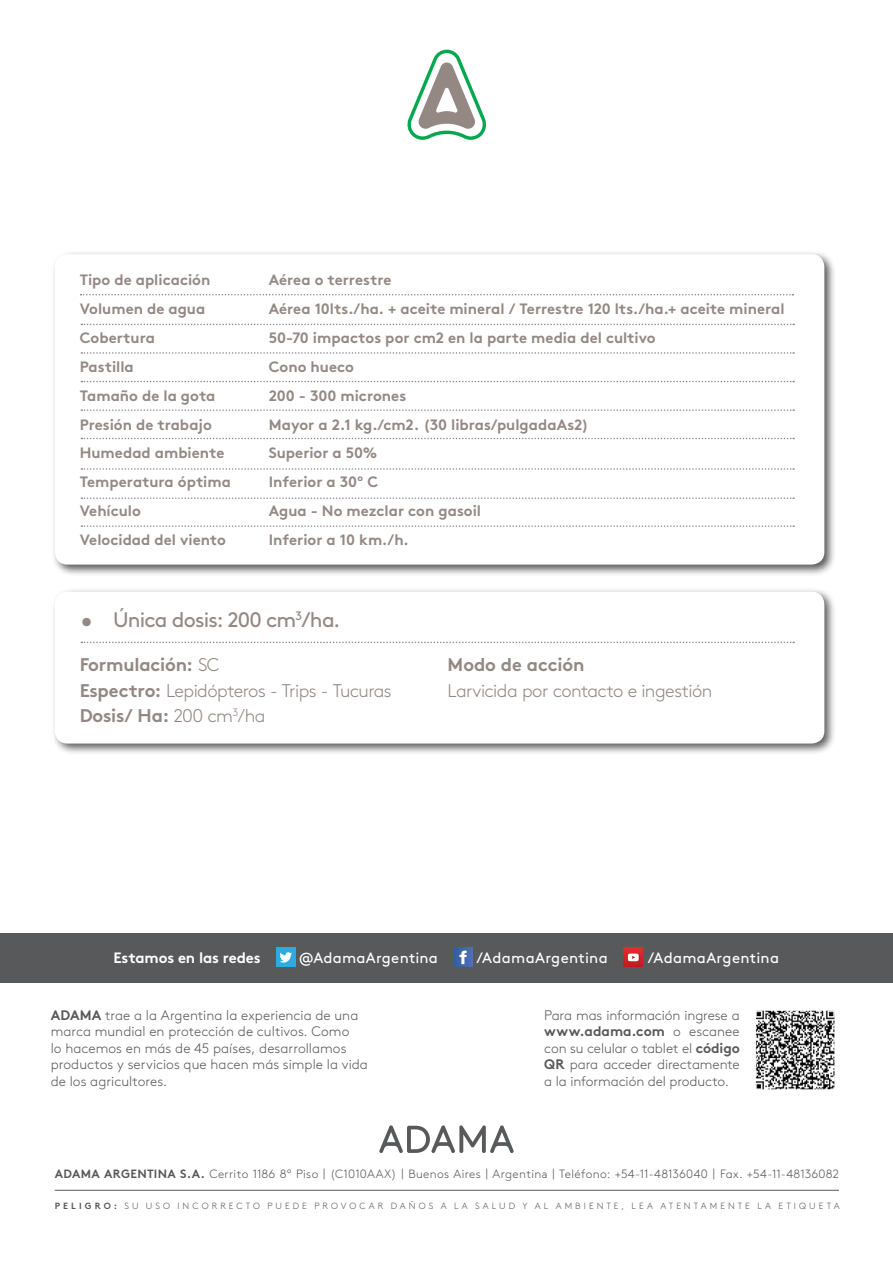
<style>
.page{position:relative;width:893px;height:1263px;background:#fff}
.page>*{position:absolute;margin:0;border:0;box-sizing:border-box;transform-origin:0 0}
.t1{font:21px "Brown Std";letter-spacing:-.04em;color:#938884}
.t2{font:300 18.3px/25.3px "Brown Std";letter-spacing:-.03em;color:#938884}
.t3{font:700 18.3px "Brown Std";letter-spacing:-.005em;color:#938884}
.t4{font:700 15px "Brown Std";color:#938884}
.t5{font:15px "Brown Std";letter-spacing:.015em;color:#fff}
.t6{font:700 15px "Brown Std";letter-spacing:-.005em;color:#fff}
.t7{font:300 13.8px/16.5px "Brown Std";color:#58595b;text-align:justify}
.t8{font:700 13.8px "Brown Std";color:#58595b}
.t9{font:300 12px "Brown Std";letter-spacing:.025em;color:#58595b}
.t10{font:300 9px "Brown Std";color:#58595b}
.t11{font:700 9px "Brown Std";letter-spacing:.34em;color:#58595b}
.s1{font-weight:700}
.s2{font-family:"Brown";font-weight:700}
.s3{font-weight:300}
</style>
<div class="page">
<svg style="left:407px;top:50px;width:80px;height:90px"></svg>
<hr style="left:55px;top:1190px;width:784px;height:1px;background:#58595b">
<svg style="left:379px;top:1125px;width:135px;height:28px"></svg>
<img style="left:757px;top:1012px;width:76px;height:76px">
<div style="left:748px;top:1003px;width:94px;height:94px;border:8px solid #fff"></div>
<div style="left:0;top:934px;width:893px;height:49px;background:#58595b"></div>
<div style="left:276px;top:948px;width:19px;height:19px;background:#2caae1"></div>
<svg style="left:279px;top:952px;width:13px;height:10px"></svg>
<svg style="left:453px;top:948px;width:20px;height:19px"></svg>
<svg style="left:459px;top:951px;width:8px;height:13px"></svg>
<svg style="left:624px;top:948px;width:19px;height:19px"></svg>
<svg style="left:627px;top:953px;width:12px;height:9px"></svg>
<div style="left:51px;top:250px;width:786px;height:327px;background:#000;opacity:.75"></div>
<div style="left:55px;top:254px;width:769px;height:311px;background:#fff;border-radius:13px"></div>
<svg style="left:81px;top:324px;width:713px;height:1px"></svg>
<svg style="left:81px;top:352px;width:713px;height:2px"></svg>
<svg style="left:81px;top:381px;width:713px;height:1px"></svg>
<svg style="left:81px;top:409px;width:713px;height:2px"></svg>
<svg style="left:81px;top:438px;width:713px;height:1px"></svg>
<svg style="left:81px;top:468px;width:713px;height:2px"></svg>
<svg style="left:81px;top:497px;width:713px;height:2px"></svg>
<svg style="left:81px;top:525px;width:713px;height:2px"></svg>
<div style="left:51px;top:588px;width:786px;height:168px;background:#000;opacity:.75"></div>
<div style="left:55px;top:592px;width:769px;height:151px;background:#fff;border-radius:13px"></div>
<svg style="left:81px;top:642px;width:713px;height:1px"></svg>
<svg style="left:81px;top:294px;width:712px;height:1px"></svg>
<p class="t4" style="left:80px;top:270px;width:132px">Tipo de aplicación</p>
<p class="t4" style="left:269px;top:270px;width:124px">Aérea o terrestre</p>
<p class="t4" style="left:80px;top:299px;width:127px">Volumen de agua</p>
<p class="t4" style="left:269px;top:299px;width:517px">Aérea 10lts./ha. + aceite mineral / Terrestre 120 lts./ha.+ aceite mineral</p>
<p class="t4" style="left:80px;top:328px;width:77px">Cobertura</p>
<p class="t4" style="left:269px;top:328px;width:388px">50-70 impactos por cm2 en la parte media del cultivo</p>
<p class="t4" style="left:80px;top:357px;width:56px">Pastilla</p>
<p class="t4" style="left:269px;top:357px;width:87px">Cono hueco</p>
<p class="t4" style="left:80px;top:386px;width:137px">Tamaño de la gota</p>
<p class="t4" style="left:269px;top:386px;width:139px">200 - 300 micrones</p>
<p class="t4" style="left:80px;top:415px;width:134px">Presión de trabajo</p>
<p class="t4" style="left:269px;top:415px;width:321px">Mayor a 2.1 kg./cm2. (30 libras/pulgadaAs2)</p>
<p class="t4" style="left:80px;top:444px;width:146px">Humedad ambiente</p>
<p class="t4" style="left:269px;top:444px;width:110px">Superior a 50%</p>
<p class="t4" style="left:80px;top:473px;width:153px">Temperatura óptima</p>
<p class="t4" style="left:269px;top:473px;width:111px">Inferior a 30º C</p>
<p class="t4" style="left:80px;top:502px;width:63px">Vehículo</p>
<p class="t4" style="left:269px;top:502px;width:214px">Agua - No mezclar con gasoil</p>
<p class="t4" style="left:80px;top:531px;width:148px">Velocidad del viento</p>
<p class="t4" style="left:269px;top:531px;width:142px">Inferior a 10 km./h.</p>
<h1 class="t1" style="left:81px;top:607px;width:261px">• Única dosis: 200 cm<sup>3</sup>/ha.</h1>
<p class="t2" style="left:79px;top:653px;width:314px"><span class="s1">Formulación:</span> SC<br><span class="s1">Espectro:</span> Lepidópteros - Trips - Tucuras<br><span class="s1">Dosis/ Ha:</span> 200 cm<sup>3</sup>/ha</p>
<p class="t3" style="left:448px;top:654px;width:138px">Modo de acción</p>
<p class="t2" style="left:448px;top:678px;width:266px">Larvicida por contacto e ingestión</p>
<p class="t6" style="left:113px;top:949px;width:149px">Estamos en las redes</p>
<p class="t5" style="left:299px;top:949px;width:141px">@AdamaArgentina</p>
<p class="t5" style="left:476px;top:949px;width:133px">/AdamaArgentina</p>
<p class="t5" style="left:648px;top:949px;width:133px">/AdamaArgentina</p>
<p class="t7" style="left:51px;top:1007px;width:319px;text-align:left;text-indent:54px">trae a la Argentina la experiencia de una marca mundial en protección de cultivos. Como<br>lo hacemos en más de 45 países, desarrollamos productos y servicios que hacen más simple la vida de los agricultores.</p>
<p class="t8" style="left:51px;top:1006px;width:21px">Adama</p>
<p class="t7" style="left:544px;top:1007px;width:197px">Para mas información ingrese a <span class="s1">www.adama.com</span> o escanee con su celular o tablet el <span class="s1">código QR</span> para acceder directamente a la información del producto.</p>
<p class="t9" style="left:55px;top:1167px;width:786px"><span class="s2">ADAMA ARGENTINA S.A.</span> Cerrito 1186 8º Piso | (C1010AAX) | Buenos Aires | Argentina | Teléfono: +54-11-48136040 | Fax. +54-11-48136082</p>
<p class="t11" style="left:55px;top:1200px;width:109px">PELIGRO: <span class="s3">Su uso</span></p>
<p class="t10" style="left:177px;top:1200px;width:10px">incorrecto</p>
<p class="t10" style="left:267px;top:1200px;width:26px">puede</p>
<p class="t10" style="left:314px;top:1200px;width:10px">provocar</p>
<p class="t10" style="left:391px;top:1200px;width:10px">daños</p>
<p class="t10" style="left:441px;top:1200px;width:21px">a la</p>
<p class="t10" style="left:475px;top:1200px;width:8px">sal</p>
<p class="t10" style="left:499px;top:1200px;width:44px">u d y al</p>
<p class="t10" style="left:556px;top:1200px;width:9px">ambiente</p>
<p class="t10" style="left:622px;top:1200px;width:18px">, lea</p>
<p class="t10" style="left:660px;top:1200px;width:10px">atentamente</p>
<p class="t10" style="left:757px;top:1200px;width:8px">la</p>
<p class="t10" style="left:778px;top:1200px;width:7px">eti</p>
<p class="t10" style="left:799px;top:1200px;width:28px">queta</p>
</div>
